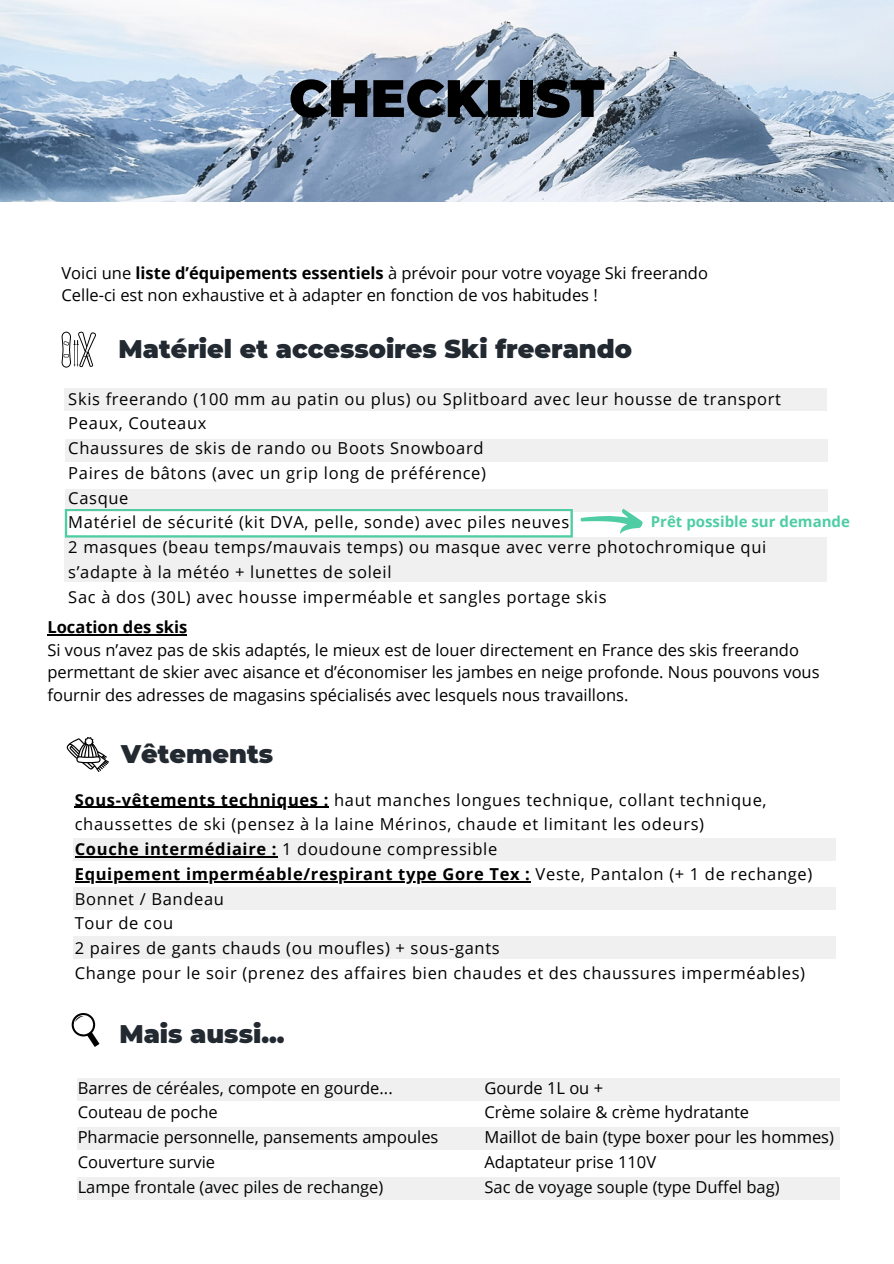
<style>
.page{position:relative;width:894px;height:1264px;background:#fff}
.page>*{position:absolute;margin:0;border:0;box-sizing:border-box;transform-origin:0 0}
.t1{font:900 52.5px "Montserrat";color:#000}
.t2{font:900 25.5px "Montserrat";color:#222931}
.t3{font:16.5px/24.8px "Open Sans";letter-spacing:.04em;color:#000}
.t4{font:16.5px/22.5px "Open Sans";color:#000}
.t5{font:700 16.5px "Open Sans";letter-spacing:.04em;color:#000}
.t6{font:700 16.5px "Open Sans";color:#000}
.t7{font:700 15px "Open Sans";color:#4ecda4}
.s1{font-weight:700}
.s2{font-weight:400}
</style>
<div class="page">
<div style="left:64px;top:537px;width:762px;height:45px;background:#f0f0f1"></div>
<div style="left:66px;top:439px;width:761px;height:22px;background:#f0f0f1"></div>
<div style="left:66px;top:489px;width:761px;height:22px;background:#f0f0f1"></div>
<div style="left:65px;top:388px;width:761px;height:22px;background:#f0f0f1"></div>
<div style="left:73px;top:838px;width:762px;height:22px;background:#f0f0f1"></div>
<div style="left:73px;top:887px;width:762px;height:22px;background:#f0f0f1"></div>
<div style="left:73px;top:936px;width:762px;height:22px;background:#f0f0f1"></div>
<img style="left:0;top:0;width:893px;height:201px">
<svg style="left:71px;top:1013px;width:28px;height:33px"></svg>
<svg style="left:65px;top:508px;width:507px;height:29px"></svg>
<svg style="left:67px;top:737px;width:42px;height:34px"></svg>
<svg style="left:580px;top:508px;width:62px;height:25px"></svg>
<svg style="left:62px;top:331px;width:34px;height:36px"></svg>
<hr style="left:75px;top:806px;width:254px;height:2px;background:#000">
<hr style="left:75px;top:856px;width:202px;height:1px;background:#000">
<hr style="left:75px;top:881px;width:455px;height:1px;background:#000">
<div style="left:78px;top:1078px;width:761px;height:22px;background:#f0f0f1"></div>
<div style="left:78px;top:1127px;width:761px;height:22px;background:#f0f0f1"></div>
<div style="left:78px;top:1177px;width:761px;height:22px;background:#f0f0f1"></div>
<hr style="left:47px;top:634px;width:140px;height:1px;background:#000">
<p class="t1" style="left:289px;top:66px;width:317px">CHECKLIST</p>
<p class="t4" style="left:61px;top:261px;width:648px">Voici une <span class="s1">liste d’équipements essentiels</span> à prévoir pour votre voyage Ski freerando</p>
<p class="t4" style="left:61px;top:283px;width:537px">Celle-ci est non exhaustive et à adapter en fonction de vos habitudes !</p>
<p class="t2" style="left:118px;top:333px;width:515px">Matériel et accessoires Ski freerando</p>
<p class="t3" style="left:68px;top:386px;width:714px">Skis freerando (100 mm au patin ou plus) ou Splitboard avec leur housse de transport</p>
<p class="t3" style="left:68px;top:410px;width:140px">Peaux, Couteaux</p>
<p class="t3" style="left:68px;top:435px;width:416px">Chaussures de skis de rando ou Boots Snowboard</p>
<p class="t3" style="left:68px;top:460px;width:419px">Paires de bâtons (avec un grip long de préférence)</p>
<p class="t3" style="left:68px;top:485px;width:62px">Casque</p>
<p class="t3" style="left:68px;top:509px;width:502px">Matériel de sécurité (kit DVA, pelle, sonde) avec piles neuves</p>
<p class="t3" style="left:68px;top:534px;width:699px">2 masques (beau temps/mauvais temps) ou masque avec verre photochromique qui s’adapte à la météo + lunettes de soleil</p>
<p class="t3" style="left:68px;top:584px;width:539px">Sac à dos (30L) avec housse imperméable et sangles portage skis</p>
<p class="t7" style="left:650px;top:511px;width:200px">Prêt possible sur demande</p>
<p class="t6" style="left:47px;top:616px;width:141px">Location des skis</p>
<p class="t4" style="left:47px;top:638px;width:773px">Si vous n’avez pas de skis adaptés, le mieux est de louer directement en France des skis freerando permettant de skier avec aisance et d’économiser les jambes en neige profonde. Nous pouvons vous fournir des adresses de magasins spécialisés avec lesquels nous travaillons.</p>
<p class="t2" style="left:121px;top:738px;width:153px">Vêtements</p>
<p class="t3" style="left:75px;top:786px;width:693px"><span class="s1">Sous-vêtements techniques :</span> haut manches longues technique, collant technique,</p>
<p class="t3" style="left:75px;top:811px;width:630px">chaussettes de ski (pensez à la laine Mérinos, chaude et limitant les odeurs)</p>
<p class="t3" style="left:75px;top:836px;width:424px"><span class="s1">Couche intermédiaire :</span> 1 doudoune compressible</p>
<p class="t5" style="left:75px;top:862px;width:738px">Equipement imperméable/respirant type Gore Tex : <span class="s2">Veste, Pantalon (+ 1 de rechange)</span></p>
<p class="t3" style="left:75px;top:885px;width:151px">Bonnet / Bandeau</p>
<p class="t3" style="left:75px;top:910px;width:100px">Tour de cou</p>
<p class="t3" style="left:75px;top:935px;width:426px">2 paires de gants chauds (ou moufles) + sous-gants</p>
<p class="t3" style="left:75px;top:960px;width:731px">Change pour le soir (prenez des affaires bien chaudes et des chaussures imperméables)</p>
<p class="t2" style="left:119px;top:1018px;width:167px">Mais aussi...</p>
<p class="t4" style="left:78px;top:1075px;width:316px">Barres de céréales, compote en gourde...</p>
<p class="t4" style="left:78px;top:1100px;width:142px">Couteau de poche</p>
<p class="t4" style="left:78px;top:1124px;width:362px;line-height:24.8px">Pharmacie personnelle, pansements ampoules<br>Couverture survie</p>
<p class="t4" style="left:78px;top:1174px;width:307px">Lampe frontale (avec piles de rechange)</p>
<p class="t4" style="left:484px;top:1174px;width:296px">Sac de voyage souple (type Duffel bag)</p>
<p class="t4" style="left:484px;top:1075px;width:120px">Gourde 1L ou +</p>
<p class="t4" style="left:484px;top:1100px;width:266px">Crème solaire &amp; crème hydratante</p>
<p class="t4" style="left:484px;top:1125px;width:351px">Maillot de bain (type boxer pour les hommes)</p>
<p class="t4" style="left:484px;top:1150px;width:173px">Adaptateur prise 110V</p>
</div>
